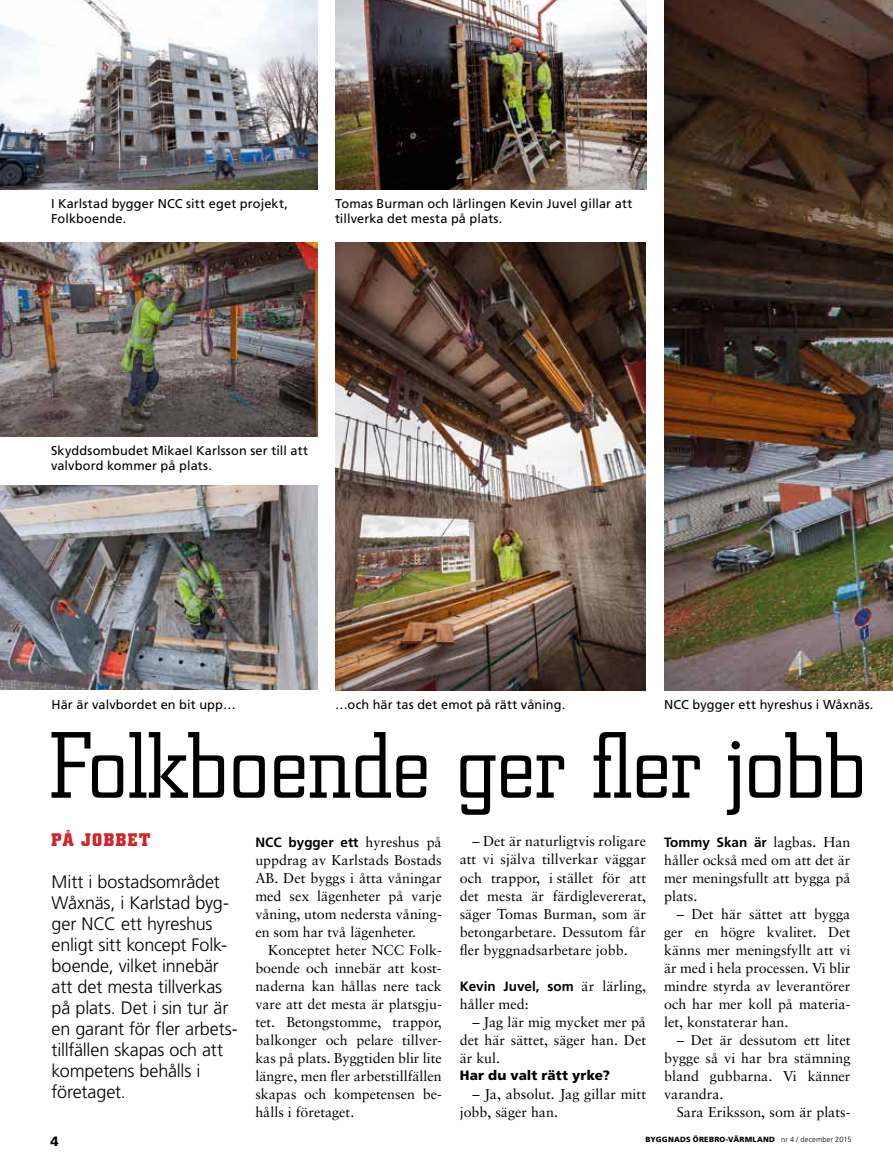
<style>
.page{position:relative;width:893px;height:1170px;background:#fff}
.page>*{position:absolute;margin:0;border:0;box-sizing:border-box;transform-origin:0 0}
.t1{font:300 93px "City";color:#000}
.t2{font:300 18px/21px "Frutiger";letter-spacing:-.01em;color:#000}
.t3{font:700 18px "City";color:#d2232a}
.t4{font:14.25px/18px "Sabon";color:#000;text-align:justify}
.t5{font:700 13.5px "Frutiger";color:#000}
.t6{font:900 13.5px "Frutiger";letter-spacing:.01em;color:#000}
.t7{font:12.75px/15px "Frutiger";letter-spacing:.01em;color:#000}
.t8{font:900 7.5px "Frutiger";letter-spacing:.03em;color:#000}
.s1{font-family:"Sabon";font-weight:400;font-size:14.25px}
.s2{font-weight:300}
</style>
<div class="page">
<img style="left:0;top:0;width:317px;height:190px">
<img style="left:664px;top:0;width:229px;height:690px">
<img style="left:335px;top:0;width:311px;height:190px">
<img style="left:0;top:485px;width:317px;height:204px">
<img style="left:335px;top:242px;width:310px;height:448px">
<img style="left:0;top:242px;width:317px;height:194px">
<p class="t7" style="left:51px;top:196px;width:238px">I Karlstad bygger NCC sitt eget projekt,<br>Folkboende.</p>
<p class="t7" style="left:335px;top:196px;width:299px">Tomas Burman och lärlingen Kevin Juvel gillar att tillverka det mesta på plats.</p>
<p class="t7" style="left:51px;top:443px;width:259px">Skyddsombudet Mikael Karlsson ser till att valvbord kommer på plats.</p>
<p class="t7" style="left:51px;top:696px;width:186px">Här är valvbordet en bit upp…</p>
<p class="t7" style="left:335px;top:696px;width:232px">…och här tas det emot på rätt våning.</p>
<p class="t7" style="left:664px;top:696px;width:211px">NCC bygger ett hyreshus i Wåxnäs.</p>
<h1 class="t1" style="left:50px;top:714px;width:818px">Folkboende ger fler jobb</h1>
<p class="t3" style="left:52px;top:830px;width:65px">på jobbet</p>
<p class="t5" style="left:255px;top:833px;width:188px">NCC bygger ett <span class="s1">hyreshus på</span></p>
<p class="t4" style="left:255px;top:850px;width:188px">uppdrag av Karlstads Bostads AB. Det byggs i åtta våningar med sex lägenheter på varje våning, utom nedersta våning&shy;en som har två lägenheter.</p>
<p class="t4" style="left:255px;top:940px;width:188px;text-indent:13px">Konceptet heter NCC Folk&shy;boende och innebär att kost&shy;naderna kan hållas nere tack vare att det mesta är platsgju&shy;tet. Betongstomme, trappor, balkonger och pelare tillver&shy;kas på plats. Byggtiden blir lite längre, men fler arbetstillfällen skapas och kompetensen be&shy;hålls i företaget.</p>
<p class="t2" style="left:52px;top:871px;width:186px">Mitt i bostadsområdet<br>Wåxnäs, i Karlstad byg&shy;ger NCC ett hyreshus enligt sitt koncept Folk&shy;boende, vilket innebär att det mesta tillverkas på plats. Det i sin tur är en garant för fler arbets&shy;tillfällen skapas och att kompetens behålls i företaget.</p>
<p class="t6" style="left:50px;top:1133px;width:10px">4</p>
<p class="t4" style="left:460px;top:832px;width:188px;text-indent:13px">– Det är naturligtvis roligare att vi själva tillverkar väggar och trappor, i stället för att det mesta är färdiglevererat, säger Tomas Burman, som är betongarbetare. Dessutom får fler byggnadsarbetare jobb.</p>
<p class="t5" style="left:460px;top:977px;width:188px">Kevin Juvel, som <span class="s1">är lärling,</span></p>
<p class="t4" style="left:460px;top:994px;width:70px">håller med:</p>
<p class="t4" style="left:460px;top:1012px;width:188px;text-indent:13px">– Jag lär mig mycket mer på det här sättet, säger han. Det är kul.</p>
<p class="t6" style="left:460px;top:1066px;width:152px">Har du valt rätt yrke?</p>
<p class="t4" style="left:460px;top:1084px;width:188px;text-indent:13px">– Ja, absolut. Jag gillar mitt jobb, säger han.</p>
<p class="t5" style="left:664px;top:833px;width:188px">Tommy Skan är <span class="s1">lagbas. Han</span></p>
<p class="t4" style="left:664px;top:850px;width:188px">håller också med om att det är mer meningsfullt att bygga på plats.</p>
<p class="t4" style="left:664px;top:904px;width:188px;text-indent:13px">– Det här sättet att bygga ger en högre kvalitet. Det känns mer meningsfyllt att vi är med i hela processen. Vi blir mindre styrda av leverantörer och har mer koll på materia&shy;let, konstaterar han.</p>
<p class="t4" style="left:664px;top:1030px;width:188px;text-indent:13px">– Det är dessutom ett litet bygge så vi har bra stämning bland gubbarna. Vi känner varandra.</p>
<p class="t4" style="left:677px;top:1102px;width:175px">Sara Eriksson, som är plats-</p>
<p class="t8" style="left:646px;top:1134px;width:207px">BYGGNADS ÖREBRO-VÄRMLAND <span class="s2">nr 4 / december 2015</span></p>
</div>
